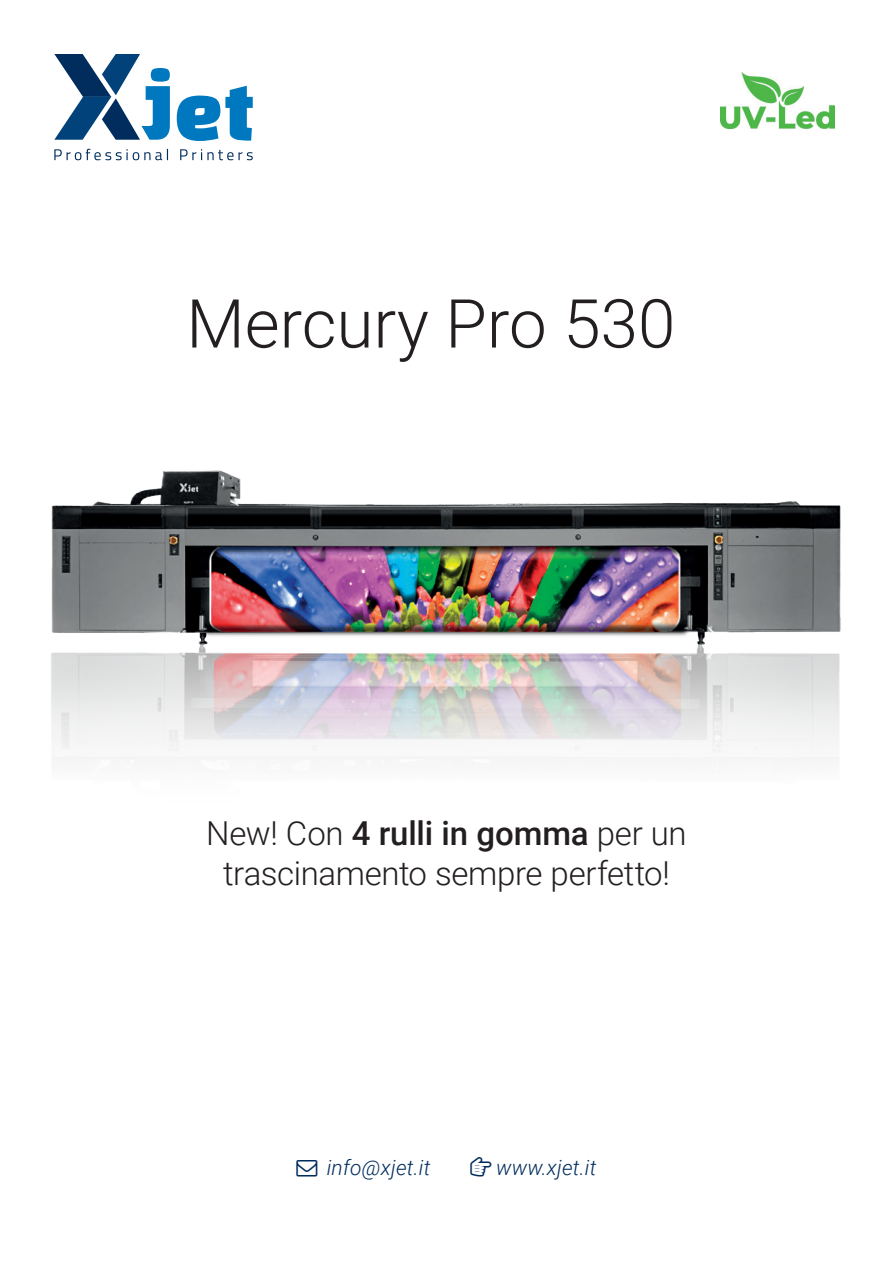
<style>
.page{position:relative;width:893px;height:1263px;background:#fff}
.page>*{position:absolute;margin:0;border:0;box-sizing:border-box;transform-origin:0 0}
.t1{font:300 67.5px "Roboto";color:#231f20}
.t2{font:300 33px/39.6px "Roboto";letter-spacing:-.01em;color:#231f20;text-align:center}
.t3{font:italic 300 21px "Roboto";letter-spacing:.01em;color:#002d5e}
.s1{font-weight:500}
</style>
<div class="page">
<svg style="left:177px;top:86px;width:76px;height:55px"></svg>
<svg style="left:54px;top:54px;width:116px;height:86px"></svg>
<svg style="left:54px;top:149px;width:199px;height:11px"></svg>
<img style="left:721px;top:73px;width:114px;height:56px">
<img style="left:51px;top:470px;width:790px;height:290px">
<h1 class="t1" style="left:186px;top:276px;width:490px">Mercury Pro 530</h1>
<p class="t2" style="left:206px;top:813px;width:482px">New! Con <span class="s1">4 rulli in gomma</span> per un trascinamento sempre perfetto!</p>
<p class="t3" style="left:327px;top:1153px;width:105px">info@xjet.it</p>
<p class="t3" style="left:496px;top:1153px;width:102px">www.xjet.it</p>
</div>
